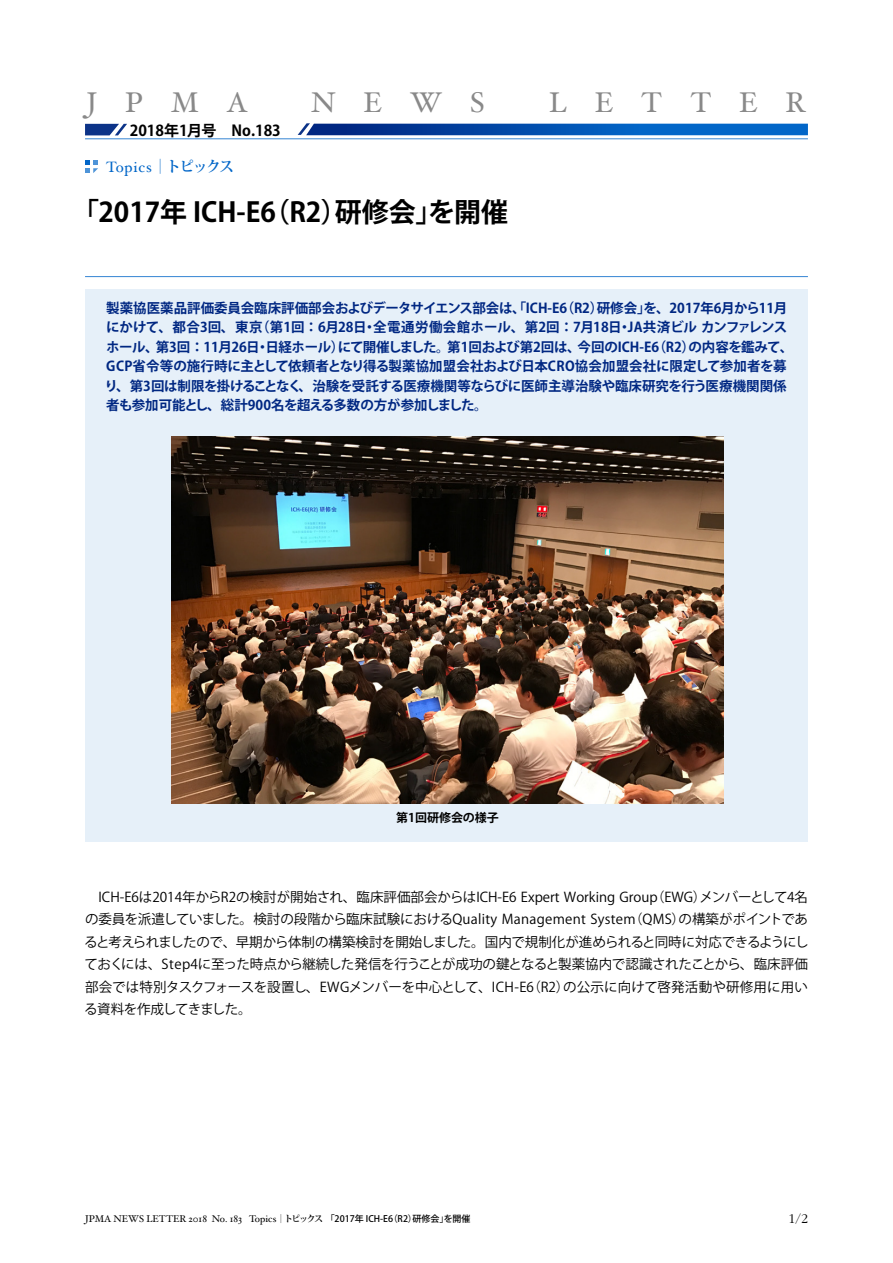
<style>
.page{position:relative;width:893px;height:1263px;background:#fff}
.page>*{position:absolute;margin:0;border:0;box-sizing:border-box;transform-origin:0 0}
.t1{font:28.5px "Hoefler Text";letter-spacing:.985em;color:#898989}
.t2{font:700 27px "Koz Go Pr 6 N";color:#000}
.t3{font:700 15px "Koz Go Pr 6 N";color:#000}
.t4{font:15px "Hoefler Text";letter-spacing:.05em;color:#0266c8}
.t5{font:300 13.8px "Garamond";color:#000}
.t6{font:13.5px/22.5px "Koz Go Pr 6 N";color:#000;text-align:justify}
.t7{font:700 13.5px/19.5px "Koz Go Pr 6 N";color:#002782}
.t8{font:700 12px "Koz Go Pr 6 N";color:#000}
.t9{font:9.75px "Hoefler Text";color:#000}
.s1{font-family:"Koz Min Pr 6 N";font-weight:700}
.s2{font-family:"Koz Min Pro";font-size:9px}
.s3{font-family:"Koz Min Pro";font-weight:700;font-size:9px}
.s4{font-family:"Koz Go Pr 6 N";font-weight:500;font-size:9px}
</style>
<div class="page">
<div style="left:85px;top:289px;width:723px;height:553px;background:#e6f0f9"></div>
<hr style="left:85px;top:276px;width:723px;height:1px;background:#3585d3">
<svg style="left:85px;top:160px;width:13px;height:13px"></svg>
<svg style="left:85px;top:124px;width:42px;height:11px"></svg>
<svg style="left:298px;top:123px;width:510px;height:12px;background:#135ab3"></svg>
<hr style="left:85px;top:139px;width:723px;height:1px;background:#3585d3">
<img style="left:171px;top:436px;width:553px;height:367px">
<h1 class="t1" style="left:87px;top:85px;width:163px">JPMA</h1>
<h1 class="t1" style="left:311px;top:85px;width:175px">NEWS</h1>
<h1 class="t1" style="left:549px;top:85px;width:259px">LETTER</h1>
<p class="t3" style="left:130px;top:122px;width:153px">2018年1月号　No.183</p>
<p class="t4" style="left:106px;top:158px;width:130px">Topics<span class="s1">｜トピックス</span></p>
<h2 class="t2" style="left:72px;top:196px;width:438px">「2017年 ICH-E6（R2）研修会」を開催</h2>
<p class="t7" style="left:105px;top:298px;width:690px">製薬協医薬品評価委員会臨床評価部会およびデータサイエンス部会は、「ICH-E6（R2）研修会」を、2017年6月から11月にかけて、都合3回、東京（第1回：6月28日・全電通労働会館ホール、第2回：7月18日・JA共済ビル カンファレンスホール、第3回： 11月26日・日経ホール）にて開催しました。第1回および第2回は、今回のICH-E6（R2）の内容を鑑みて、GCP省令等の施行時に主として依頼者となり得る製薬協加盟会社および日本CRO協会加盟会社に限定して参加者を募り、第3回は制限を掛けることなく、治験を受託する医療機関等ならびに医師主導治験や臨床研究を行う医療機関関係者も参加可能とし、総計900名を超える多数の方が参加しました。</p>
<p class="t8" style="left:396px;top:811px;width:104px">第1回研修会の様子</p>
<p class="t6" style="left:84px;top:886px;width:726px">　ICH-E6は2014年からR2の検討が開始され、臨床評価部会からはICH-E6 Expert Working Group（EWG）メンバーとして4名の委員を派遣していました。検討の段階から臨床試験におけるQuality Management System（QMS）の構築がポイントであると考えられましたので、早期から体制の構築検討を開始しました。国内で規制化が進められると同時に対応できるようにしておくには、Step4に至った時点から継続した発信を行うことが成功の鍵となると製薬協内で認識されたことから、臨床評価部会では特別タスクフォースを設置し、EWGメンバーを中心として、ICH-E6（R2）の公示に向けて啓発活動や研修用に用いる資料を作成してきました。</p>
<p class="t9" style="left:85px;top:1213px;width:387px">JPMA NEWS LETTER 2018 No. 183 Topics<span class="s2">｜</span><span class="s3">トピックス</span> <span class="s4">「2017年 ICH-E6（R2）研修会」を開催</span></p>
<p class="t5" style="left:789px;top:1211px;width:21px">1/2</p>
</div>
